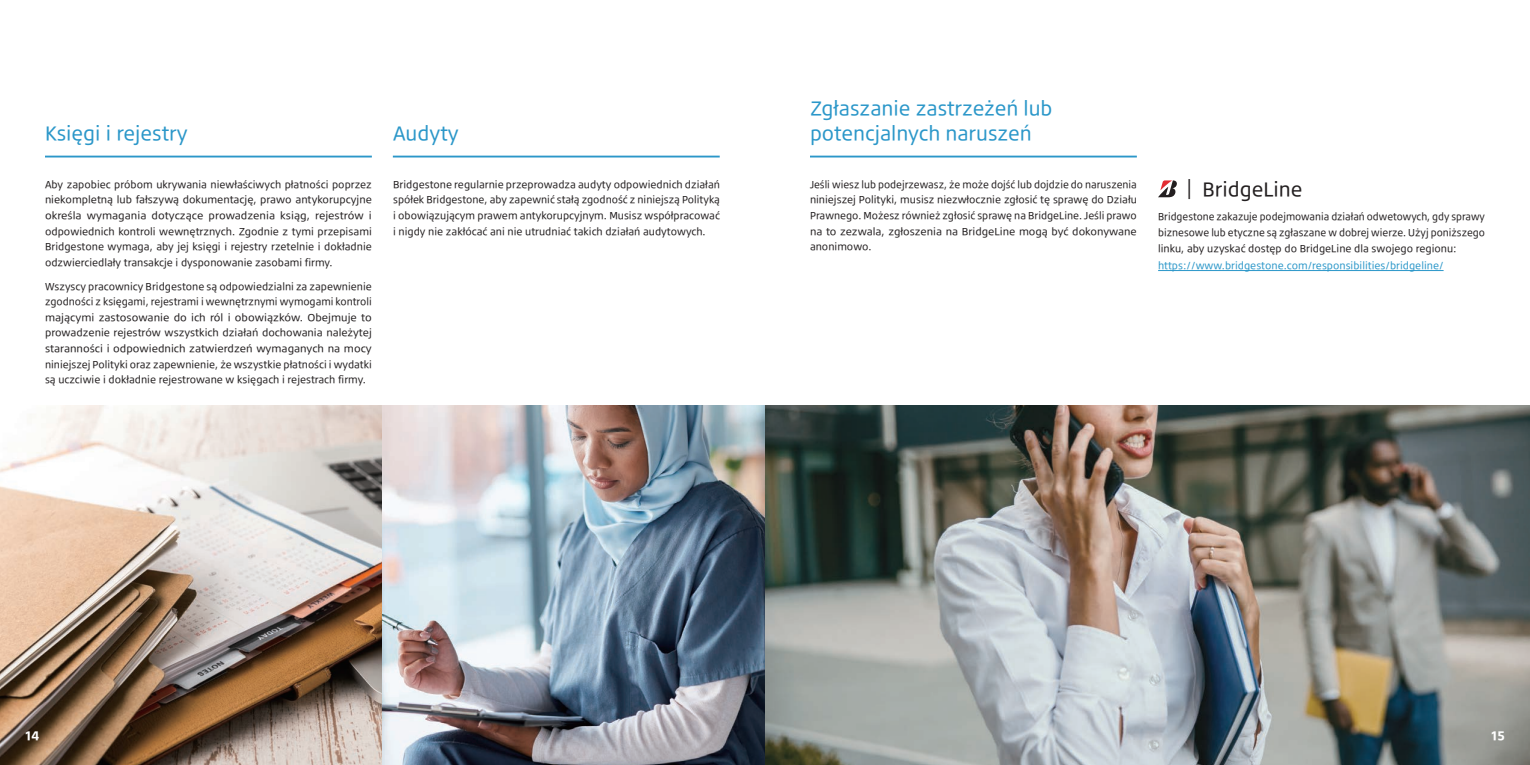
<style>
.page{position:relative;width:1530px;height:765px;background:#fff}
.page>*{position:absolute;margin:0;border:0;box-sizing:border-box;transform-origin:0 0}
.t1{font:17.5px/25px "Bridgestone Type TP";color:#2b97c9}
.t2{font:17.5px "Bridgestone Type TP";color:#231f20}
.t3{font:700 11.25px "Bridgestone Type TP";color:#fff}
.t4{font:9px/15.6px "Bridgestone Type TP";color:#231f20;text-align:justify}
.t5{font:9px/15.6px "Bridgestone Type TP";color:#231f20;text-align:justify;scale:.96 1}
.t6{font:9px "Bridgestone Type TP";color:#2b97c9}
</style>
<div class="page">
<hr style="left:1158px;top:270px;width:286px;height:1px;background:#2b97c9">
<hr style="left:45px;top:156px;width:327px;height:2px;background:#2b97c9">
<hr style="left:393px;top:156px;width:327px;height:2px;background:#2b97c9">
<hr style="left:810px;top:156px;width:327px;height:2px;background:#2b97c9">
<svg style="left:1158px;top:180px;width:19px;height:17px"></svg>
<img style="left:0;top:405px;width:1530px;height:360px">
<h1 class="t1" style="left:45px;top:120px;width:144px">Księgi i rejestry</h1>
<p class="t4" style="left:45px;top:176px;width:328px">Aby zapobiec próbom ukrywania niewłaściwych płatności poprzez niekompletną lub fałszywą dokumentację, prawo antykorupcyjne określa wymagania dotyczące prowadzenia ksiąg, rejestrów i odpowiednich kontroli wewnętrznych. Zgodnie z tymi przepisami Bridgestone wymaga, aby jej księgi i rejestry rzetelnie i dokładnie odzwierciedlały transakcje i dysponowanie zasobami firmy.</p>
<p class="t4" style="left:45px;top:278px;width:328px">Wszyscy pracownicy Bridgestone są odpowiedzialni za zapewnienie zgodności z księgami, rejestrami i wewnętrznymi wymogami kontroli mającymi zastosowanie do ich ról i obowiązków. Obejmuje to prowadzenie rejestrów wszystkich działań dochowania należytej staranności i odpowiednich zatwierdzeń wymaganych na mocy niniejszej Polityki oraz zapewnienie, że wszystkie płatności i wydatki są uczciwie i dokładnie rejestrowane w księgach i rejestrach firmy.</p>
<h1 class="t1" style="left:393px;top:120px;width:67px">Audyty</h1>
<p class="t4" style="left:393px;top:176px;width:328px">Bridgestone regularnie przeprowadza audyty odpowiednich działań spółek Bridgestone, aby zapewnić stałą zgodność z niniejszą Polityką i obowiązującym prawem antykorupcyjnym. Musisz współpracować i nigdy nie zakłócać ani nie utrudniać takich działań audytowych.</p>
<h1 class="t1" style="left:810px;top:95px;width:244px">Zgłaszanie zastrzeżeń lub potencjalnych naruszeń</h1>
<p class="t4" style="left:810px;top:176px;width:328px">Jeśli wiesz lub podejrzewasz, że może dojść lub dojdzie do naruszenia niniejszej Polityki, musisz niezwłocznie zgłosić tę sprawę do Działu Prawnego. Możesz również zgłosić sprawę na BridgeLine. Jeśli prawo na to zezwala, zgłoszenia na BridgeLine mogą być dokonywane anonimowo.</p>
<h1 class="t2" style="left:1183px;top:174px;width:121px">| BridgeLine</h1>
<p class="t5" style="left:1158px;top:209px;width:342px">Bridgestone zakazuje podejmowania działań odwetowych, gdy sprawy biznesowe lub etyczne są zgłaszane w dobrej wierze. Użyj poniższego linku, aby uzyskać dostęp do BridgeLine dla swojego regionu:</p>
<p class="t6" style="left:1158px;top:258px;width:287px">https://www.bridgestone.com/responsibilities/bridgeline/</p>
<p class="t3" style="left:25px;top:727px;width:15px">14</p>
<p class="t3" style="left:1491px;top:727px;width:15px">15</p>
</div>
